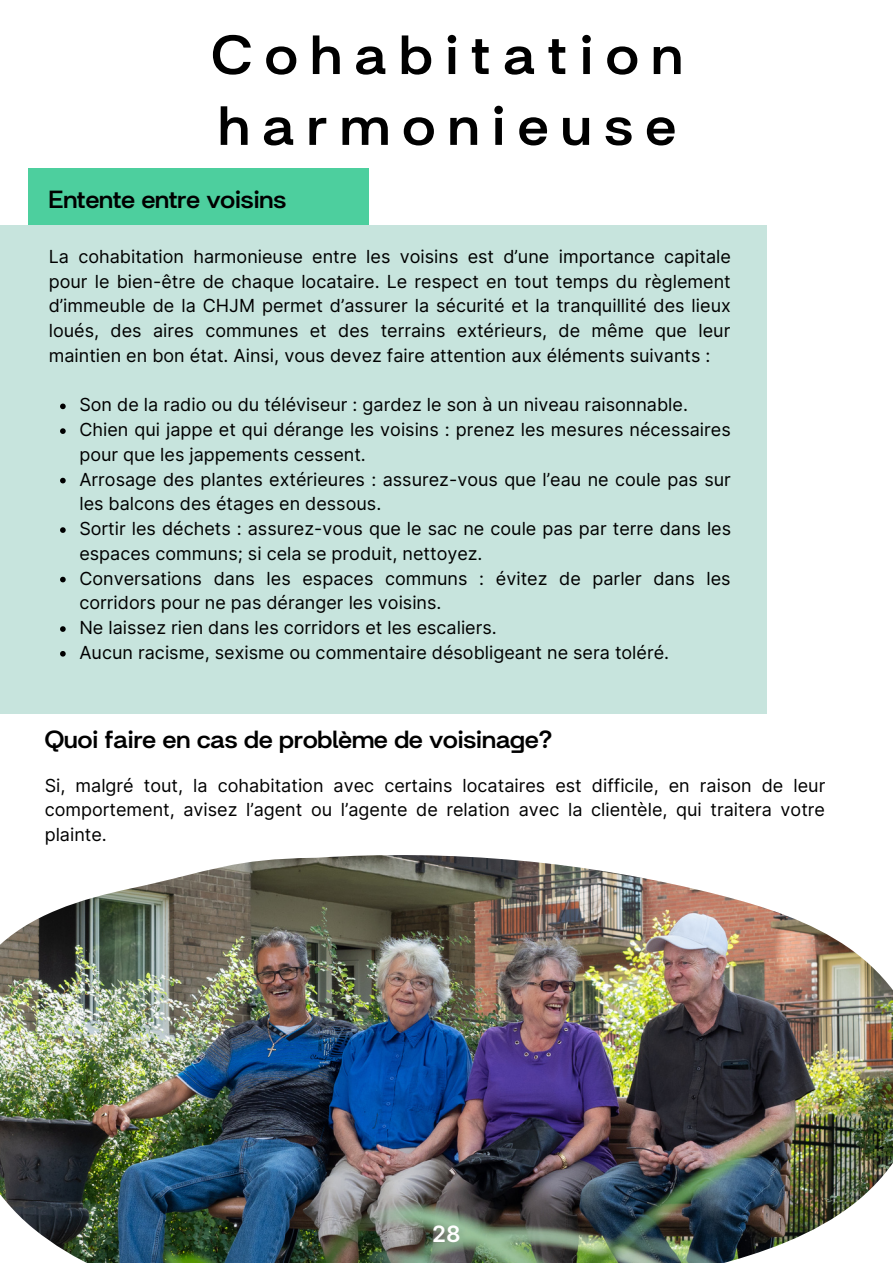
<style>
.page{position:relative;width:893px;height:1264px;background:#fff}
.page>*{position:absolute;margin:0;border:0;box-sizing:border-box;transform-origin:0 0}
.t1{font:800 60px/70.8px "Britanica";letter-spacing:.22em;color:#000}
.t2{font:800 27px "Britanica";color:#000}
.t3{font:600 22.5px "Inter";color:#fff}
.t4{font:18px/24.8px "Inter";color:#000}
</style>
<div class="page">
<div style="left:0;top:226px;width:766px;height:488px;background:#c7e4dd"></div>
<div style="left:28px;top:168px;width:340px;height:57px;background:#4dcf9e"></div>
<svg style="left:60px;top:403px;width:6px;height:6px"></svg>
<svg style="left:60px;top:428px;width:6px;height:6px"></svg>
<svg style="left:60px;top:478px;width:6px;height:5px"></svg>
<svg style="left:60px;top:527px;width:6px;height:6px"></svg>
<svg style="left:60px;top:576px;width:6px;height:6px"></svg>
<svg style="left:60px;top:626px;width:6px;height:6px"></svg>
<svg style="left:60px;top:651px;width:6px;height:5px"></svg>
<img style="left:0;top:855px;width:892px;height:407px">
<p class="t1" style="left:212px;top:14px;width:472px">Cohabitation harmonieuse</p>
<p class="t2" style="left:49px;top:181px;width:239px">Entente entre voisins</p>
<p class="t4" style="left:49px;top:244px;width:683px;text-align:justify">La cohabitation harmonieuse entre les voisins est d’une importance capitale pour le bien-être de chaque locataire. Le respect en tout temps du règlement d’immeuble de la CHJM permet d’assurer la sécurité et la tranquillité des lieux loués, des aires communes et des terrains extérieurs, de même que leur maintien en bon état. Ainsi, vous devez faire attention aux éléments suivants :</p>
<p class="t4" style="left:79px;top:392px;width:610px">Son de la radio ou du téléviseur : gardez le son à un niveau raisonnable.</p>
<p class="t4" style="left:79px;top:417px;width:653px">Chien qui jappe et qui dérange les voisins : prenez les mesures nécessaires pour que les jappements cessent.</p>
<p class="t4" style="left:79px;top:467px;width:653px">Arrosage des plantes extérieures : assurez-vous que l’eau ne coule pas sur les balcons des étages en dessous.</p>
<p class="t4" style="left:79px;top:516px;width:653px">Sortir les déchets : assurez-vous que le sac ne coule pas par terre dans les espaces communs; si cela se produit, nettoyez.</p>
<p class="t4" style="left:79px;top:565px;width:652px">Conversations dans les espaces communs : évitez de parler dans les corridors pour ne pas déranger les voisins.</p>
<p class="t4" style="left:79px;top:615px;width:419px">Ne laissez rien dans les corridors et les escaliers.</p>
<p class="t4" style="left:79px;top:640px;width:591px">Aucun racisme, sexisme ou commentaire désobligeant ne sera toléré.</p>
<p class="t2" style="left:45px;top:720px;width:509px">Quoi faire en cas de problème de voisinage?</p>
<p class="t4" style="left:45px;top:772px;width:782px;text-align:justify">Si, malgré tout, la cohabitation avec certains locataires est difficile, en raison de leur comportement, avisez l’agent ou l’agente de relation avec la clientèle, qui traitera votre plainte.</p>
<p class="t3" style="left:432px;top:1220px;width:30px">28</p>
</div>
